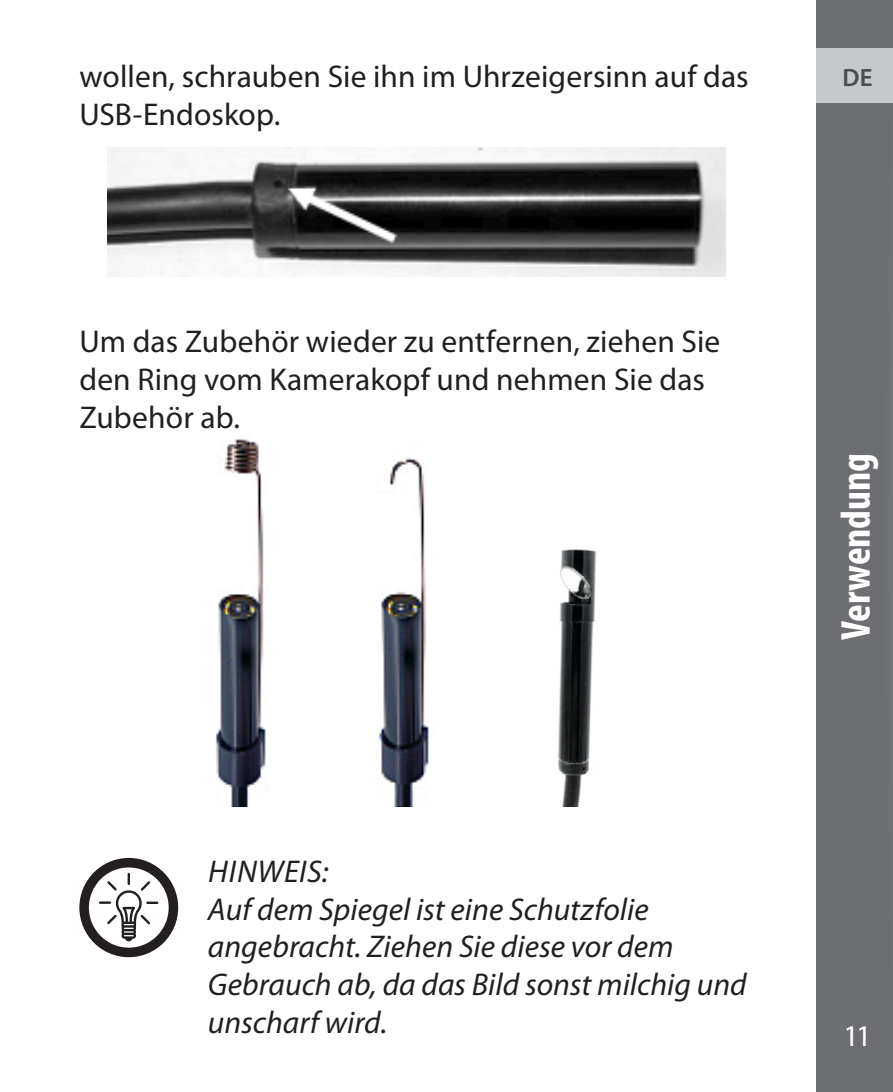
<style>
.page{position:relative;width:893px;height:1092px;background:#fff}
.page>*{position:absolute;margin:0;border:0;box-sizing:border-box;transform-origin:0 0}
.t1{font:700 condensed 42px "Myriad Pro";color:#fff}
.t2{font:31.5px/37.8px "Myriad Pro";letter-spacing:.005em;color:#231f20}
.t3{font:italic 31.5px/37.8px "Myriad Pro";color:#231f20}
.t4{font:30.1px "Myriad Pro";color:#fff}
.t5{font:600 25.2px "Myriad Pro";color:#4b4c4d}
</style>
<div class="page">
<div style="left:816px;top:0;width:77px;height:1091px;background:#6d6e71"></div>
<div style="left:816px;top:48px;width:77px;height:54px;background:#c7c8ca"></div>
<img style="left:108px;top:147px;width:618px;height:129px">
<img style="left:216px;top:439px;width:213px;height:367px">
<img style="left:558px;top:549px;width:39px;height:257px">
<svg style="left:79px;top:857px;width:99px;height:100px"></svg>
<p class="t2" style="left:79px;top:57px;width:671px">wollen, schrauben Sie ihn im Uhrzeigersinn auf das<br>USB-Endoskop.</p>
<p class="t2" style="left:79px;top:322px;width:642px">Um das Zubehör wieder zu entfernen, ziehen Sie den Ring vom Kamerakopf und nehmen Sie das<br>Zubehör ab.</p>
<p class="t3" style="left:208px;top:851px;width:540px">HINWEIS:<br>Auf dem Spiegel ist eine Schutzfolie angebracht. Ziehen Sie diese vor dem<br>Gebrauch ab, da das Bild sonst milchig und unscharf wird.</p>
<p class="t5" style="left:842px;top:61px;width:32px">DE</p>
<h1 class="t1" style="left:829px;top:639px;width:188px;rotate:-90deg">Verwendung</h1>
<p class="t4" style="left:843px;top:1017px;width:30px">11</p>
</div>
